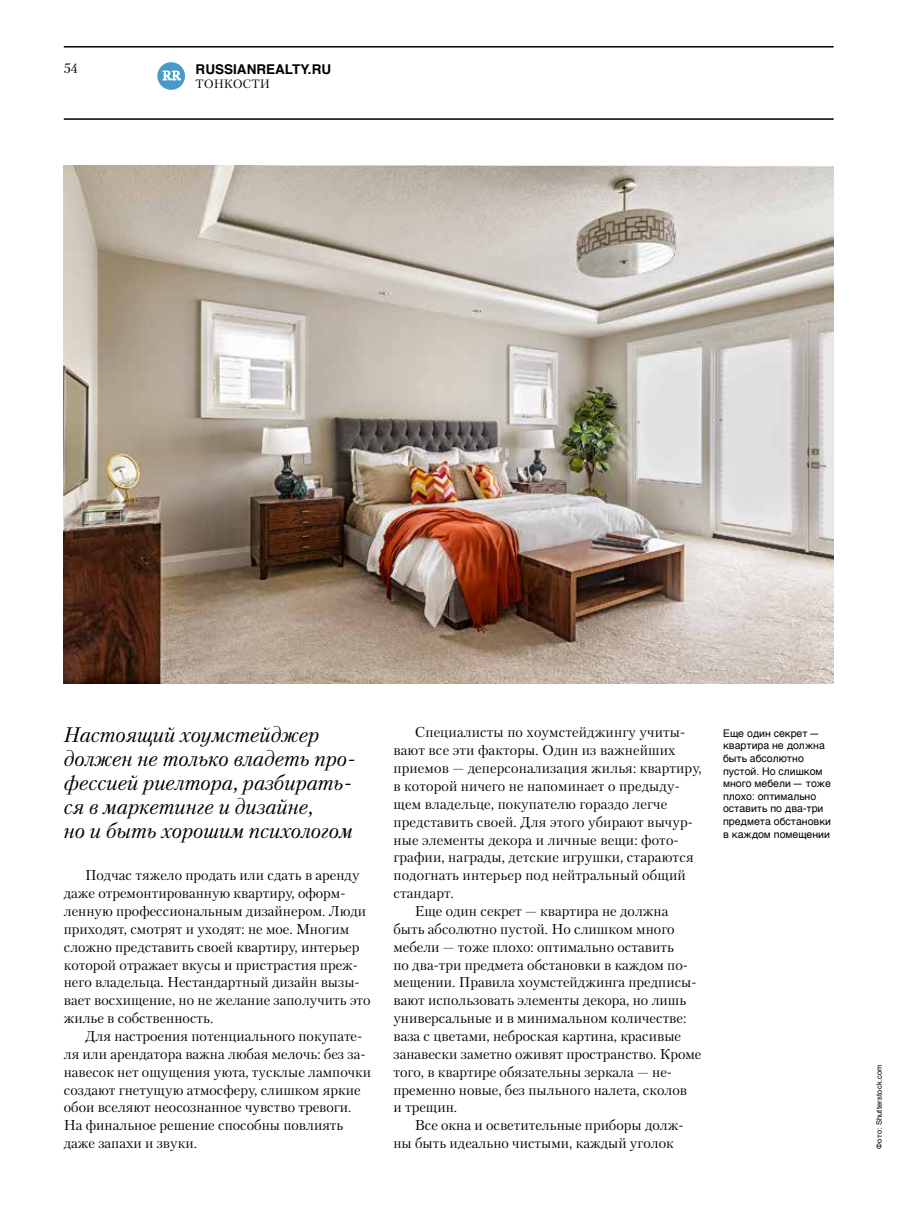
<style>
.page{position:relative;width:923px;height:1212px;background:#fff}
.page>*{position:absolute;margin:0;border:0;box-sizing:border-box;transform-origin:0 0}
.t1{font:italic 21px/24px "Petersburg TF";color:#000}
.t2{font:14.25px/17.9px "Petersburg TF";color:#000}
.t3{font:700 13.5px "Helvetica TF";color:#000}
.t4{font:13.5px "Petersburg TF";color:#000}
.t5{font:12.6px "Petersburg TF";color:#fff}
.t6{font:12px "Petersburg TF";color:#000}
.t7{font:10.5px/12.6px "Helvetica TF";color:#000}
.t8{font:7.5px "Helvetica TF";letter-spacing:.025em;color:#000}
</style>
<div class="page">
<hr style="left:64px;top:118px;width:769px;height:2px;background:#000">
<hr style="left:64px;top:46px;width:769px;height:2px;background:#000">
<div style="left:157px;top:62px;width:28px;height:28px;background:#489bc8;border-radius:50%"></div>
<svg style="left:163px;top:71px;width:18px;height:9px"></svg>
<img style="left:64px;top:166px;width:769px;height:518px">
<p class="t4" style="left:64px;top:60px;width:16px">54</p>
<p class="t3" style="left:196px;top:58px;width:137px">RUSSIANREALTY.RU</p>
<p class="t6" style="left:196px;top:77px;width:39px">Тонкос</p>
<p class="t6" style="left:251px;top:77px;width:17px">ти</p>
<p class="t5" style="left:162px;top:68px;width:20px">RR</p>
<h1 class="t1" style="left:64px;top:722px;width:293px">Настоящий хоумстейджер должен не только владеть про&shy;фессией риелтора, разбирать&shy;ся в маркетинге и дизайне,<br>но и быть хорошим психологом</h1>
<p class="t7" style="left:723px;top:727px;width:109px">Еще один секрет — квартира не должна быть абсолютно пустой. Но слишком много мебели — тоже плохо: оптимально оставить по два-три предмета обстановки в каждом помещении</p>
<p class="t2" style="left:415px;top:723px;width:272px">Специалисты по хоумстейджингу учиты-</p>
<p class="t2" style="left:393px;top:741px;width:284px">вают все эти факторы. Один из важнейших</p>
<p class="t2" style="left:393px;top:759px;width:310px">приемов — деперсонализация жилья: квартиру,</p>
<p class="t2" style="left:393px;top:777px;width:288px">в которой ничего не напоминает о предыду-</p>
<p class="t2" style="left:393px;top:794px;width:275px">щем владельце, покупателю гораздо легче</p>
<p class="t2" style="left:393px;top:812px;width:301px">представить своей. Для этого убирают вычур-</p>
<p class="t2" style="left:393px;top:830px;width:287px">ные элементы декора и личные вещи: фото-</p>
<p class="t2" style="left:393px;top:848px;width:302px">графии, награды, детские игрушки, стараются</p>
<p class="t2" style="left:393px;top:866px;width:294px">подогнать интерьер под нейтральный общий</p>
<p class="t2" style="left:393px;top:884px;width:62px">стандарт.</p>
<p class="t2" style="left:415px;top:902px;width:255px">Еще один секрет — квартира не должна</p>
<p class="t2" style="left:393px;top:919px;width:283px">быть абсолютно пустой. Но слишком много</p>
<p class="t2" style="left:393px;top:937px;width:282px">мебели — тоже плохо: оптимально оставить</p>
<p class="t2" style="left:393px;top:955px;width:296px">по два-три предмета обстановки в каждом по-</p>
<p class="t2" style="left:393px;top:973px;width:305px">мещении. Правила хоумстейджинга предписы-</p>
<p class="t2" style="left:393px;top:991px;width:294px">вают использовать элементы декора, но лишь</p>
<p class="t2" style="left:393px;top:1009px;width:294px">универсальные и в минимальном количестве:</p>
<p class="t2" style="left:393px;top:1027px;width:289px">ваза с цветами, неброская картина, красивые</p>
<p class="t2" style="left:393px;top:1044px;width:309px">занавески заметно оживят пространство. Кроме</p>
<p class="t2" style="left:393px;top:1062px;width:280px">того, в квартире обязательны зеркала — не-</p>
<p class="t2" style="left:393px;top:1080px;width:295px">пременно новые, без пыльного налета, сколов</p>
<p class="t2" style="left:393px;top:1098px;width:65px">и трещин.</p>
<p class="t2" style="left:415px;top:1116px;width:270px">Все окна и осветительные приборы долж-</p>
<p class="t2" style="left:393px;top:1134px;width:282px">ны быть идеально чистыми, каждый уголок</p>
<p class="t2" style="left:64px;top:866px;width:308px;text-indent:21px">Подчас тяжело продать или сдать в аренду даже отремонтированную квартиру, оформ&shy;ленную профессиональным дизайнером. Люди приходят, смотрят и уходят: не мое. Многим сложно представить своей квартиру, интерьер которой отражает вкусы и пристрастия преж&shy;него владельца. Нестандартный дизайн вызы&shy;вает восхищение, но не желание заполучить это жилье в собственность.</p>
<p class="t2" style="left:64px;top:1027px;width:309px;text-indent:21px">Для настроения потенциального покупате&shy;ля или арендатора важна любая мелочь: без за&shy;навесок нет ощущения уюта, тусклые лампочки создают гнетущую атмосферу, слишком яркие обои вселяют неосознанное чувство тревоги.<br>На финальное решение способны повлиять даже запахи и звуки.</p>
<p class="t8" style="left:873px;top:1148px;width:85px;rotate:-90deg">Фото: Shutterstock.com</p>
</div>
